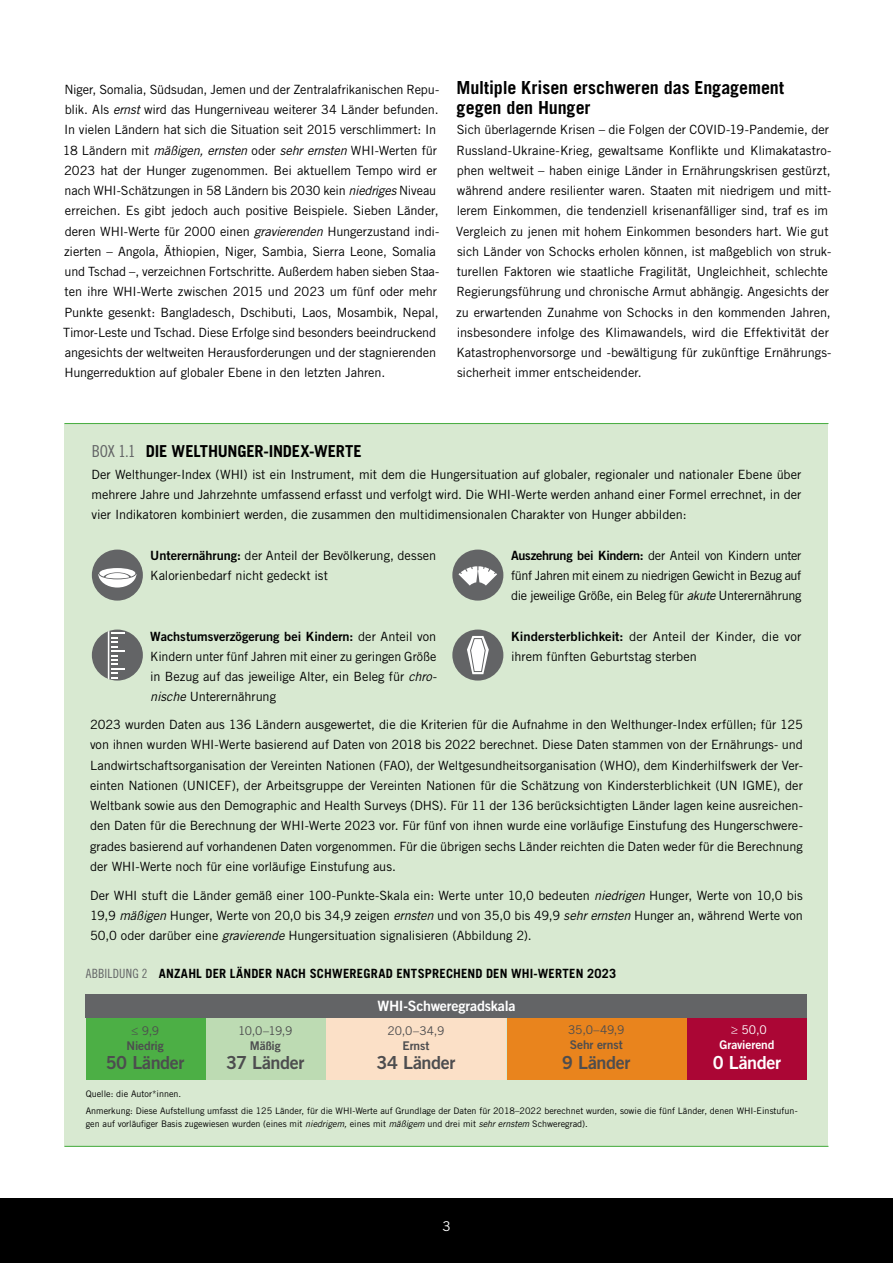
<style>
.page{position:relative;width:893px;height:1263px;background:#fff}
.page>*{position:absolute;margin:0;border:0;box-sizing:border-box;transform-origin:0 0}
.t1{font:700 18px/20.2px "Trade Gothic LT Std";letter-spacing:-.005em;color:#000}
.t2{font:18px "Trade Gothic LT Std Bd 2";letter-spacing:-.02em;color:#4d4d4f}
.t3{font:18px "Trade Gothic LT Std Bd 2";letter-spacing:-.02em;color:#fff}
.t4{font:700 16.5px "Trade Gothic LT Std";letter-spacing:-.01em;color:#000}
.t5{font:14.25px "Trade Gothic LT Std Bd 2";letter-spacing:-.015em;color:#fff}
.t6{font:13.5px "Trade Gothic LT Std";color:#fff}
.t7{font:12.75px/20.2px "Trade Gothic LT Std";letter-spacing:-.005em;color:#000;text-align:justify}
.t8{font:700 12.75px "Trade Gothic LT Std";letter-spacing:.015em;color:#000}
.t9{font:12.75px "Trade Gothic LT Std Bd 2";color:#000}
.t10{font:12px "Trade Gothic LT Std";letter-spacing:-.03em;color:#4d4d4f}
.t11{font:12px "Trade Gothic LT Std Bd 2";letter-spacing:-.01em;color:#4d4d4f}
.t12{font:12px "Trade Gothic LT Std Bd 2";letter-spacing:-.01em;color:#fff}
.t13{font:12px "Trade Gothic LT Std";color:#fff}
.t14{font:9px/17px "Trade Gothic LT Std";color:#000}
.s1{font-style:italic}
.s2{font-family:"Trade Gothic LT Std Cn 18";font-weight:400;color:#636466}
.s3{font-family:"Trade Gothic LT Std Bd 2"}
.s4{font-family:"Trade Gothic LT Std"}
</style>
<div class="page">
<div style="left:64px;top:423px;width:764px;height:724px;background:#d8e9d1"></div>
<hr style="left:64px;top:1146px;width:764px;height:1px;background:#4caf45">
<div style="left:452px;top:629px;width:51px;height:52px;background:#636466;border-radius:50%"></div>
<svg style="left:467px;top:636px;width:22px;height:38px"></svg>
<div style="left:92px;top:629px;width:51px;height:52px;background:#636466;border-radius:50%"></div>
<svg style="left:112px;top:632px;width:13px;height:46px"></svg>
<hr style="left:108px;top:629px;width:1px;height:52px;background:#fff">
<div style="left:92px;top:550px;width:51px;height:51px;background:#636466;border-radius:50%"></div>
<svg style="left:98px;top:568px;width:38px;height:19px"></svg>
<div style="left:452px;top:550px;width:51px;height:51px;background:#636466;border-radius:50%"></div>
<svg style="left:455px;top:559px;width:46px;height:26px"></svg>
<hr style="left:64px;top:423px;width:764px;height:1px;background:#4caf45">
<div style="left:86px;top:994px;width:721px;height:23px;background:#636466"></div>
<div style="left:206px;top:1018px;width:119px;height:62px;background:#bddbb3"></div>
<div style="left:86px;top:1018px;width:119px;height:62px;background:#4caf45"></div>
<div style="left:326px;top:1018px;width:180px;height:62px;background:#fbe0c7"></div>
<div style="left:507px;top:1018px;width:180px;height:62px;background:#e9841d"></div>
<div style="left:687px;top:1018px;width:120px;height:62px;background:#ab0635"></div>
<div style="left:0;top:1198px;width:893px;height:65px;background:#000"></div>
<p class="t7" style="left:63px;top:79px;width:378px;text-align:left">Niger, Somalia, Südsudan, Jemen und der Zentralafrikanischen Repu&shy;blik. Als <span class="s1">ernst</span> wird das Hungerniveau weiterer 34 Länder befunden.<br>In vielen Ländern hat sich die Situation seit 2015 verschlimmert: In 18 Ländern mit <span class="s1">mäßigen, ernsten</span> oder <span class="s1">sehr ernsten</span> WHI-Werten für 2023 hat der Hunger zugenommen. Bei aktuellem Tempo wird er nach WHI-Schätzungen in 58 Ländern bis 2030 kein <span class="s1">niedriges</span> Niveau erreichen. Es gibt jedoch auch positive Beispiele. Sieben Länder, deren WHI-Werte für 2000 einen <span class="s1">gravierenden</span> Hungerzustand indi&shy;zierten – Angola, Äthiopien, Niger, Sambia, Sierra Leone, Somalia und Tschad –, verzeichnen Fortschritte. Außerdem haben sieben Staa&shy;ten ihre WHI-Werte zwischen 2015 und 2023 um fünf oder mehr Punkte gesenkt: Bangladesch, Dschibuti, Laos, Mosambik, Nepal, Timor-Leste und Tschad. Diese Erfolge sind besonders beeindruckend angesichts der weltweiten Herausforderungen und der stagnierenden Hungerreduktion auf globaler Ebene in den letzten Jahren.</p>
<h1 class="t1" style="left:457px;top:77px;width:329px">Multiple Krisen erschweren das Engagement gegen den Hunger</h1>
<p class="t7" style="left:456px;top:119px;width:377px;text-align:left">Sich überlagernde Krisen – die Folgen der COVID-19-Pandemie, der Russland-Ukraine-Krieg, gewaltsame Konflikte und Klimakatastro&shy;phen weltweit – haben einige Länder in Ernährungskrisen gestürzt, während andere resilienter waren. Staaten mit niedrigem und mitt&shy;lerem Einkommen, die tendenziell krisenanfälliger sind, traf es im Vergleich zu jenen mit hohem Einkommen besonders hart. Wie gut sich Länder von Schocks erholen können, ist maßgeblich von struk&shy;turellen Faktoren wie staatliche Fragilität, Ungleichheit, schlechte Regierungsführung und chronische Armut abhängig. Angesichts der zu erwartenden Zunahme von Schocks in den kommenden Jahren, insbesondere infolge des Klimawandels, wird die Effektivität der Katastrophenvorsorge und -bewältigung für zukünftige Ernährungs&shy;sicherheit immer entscheidender.</p>
<p class="t4" style="left:92px;top:440px;width:271px"><span class="s2">BOX 1.1</span> DIE WELTHUNGER-INDEX-WERTE</p>
<p class="t7" style="left:92px;top:464px;width:711px">Der Welthunger-Index (WHI) ist ein Instrument, mit dem die Hungersituation auf globaler, regionaler und nationaler Ebene über mehrere Jahre und Jahrzehnte umfassend erfasst und verfolgt wird. Die WHI-Werte werden anhand einer Formel errechnet, in der vier Indikatoren kombiniert werden, die zusammen den multidimensionalen Charakter von Hunger abbilden:</p>
<p class="t7" style="left:150px;top:545px;width:288px"><span class="s3">Unterernährung:</span> der Anteil der Bevölkerung, dessen<br>Kalorienbedarf nicht gedeckt ist</p>
<p class="t7" style="left:511px;top:545px;width:292px"><span class="s3">Auszehrung bei Kindern:</span> der Anteil von Kindern unter fünf Jahren mit einem zu niedrigen Gewicht in Bezug auf die jeweilige Größe, ein Beleg für <span class="s1">akute</span> Unterernährung</p>
<p class="t7" style="left:511px;top:626px;width:292px"><span class="s3">Kindersterblichkeit:</span> der Anteil der Kinder, die vor ihrem fünften Geburtstag sterben</p>
<p class="t9" style="left:150px;top:628px;width:288px">Wachstumsverzögerung bei Kindern: <span class="s4">der Anteil von</span></p>
<p class="t7" style="left:150px;top:646px;width:288px">Kindern unter fünf Jahren mit einer zu geringen Größe in Bezug auf das jeweilige Alter, ein Beleg für <span class="s1">chro&shy;nische</span> Unterernährung</p>
<p class="t7" style="left:90px;top:714px;width:714px">2023 wurden Daten aus 136 Ländern ausgewertet, die die Kriterien für die Aufnahme in den Welthunger-Index erfüllen; für 125 von ihnen wurden WHI-Werte basierend auf Daten von 2018 bis 2022 berechnet. Diese Daten stammen von der Ernährungs- und Landwirtschaftsorganisation der Vereinten Nationen (FAO), der Weltgesundheitsorganisation (WHO), dem Kinderhilfswerk der Ver&shy;einten Nationen (UNICEF), der Arbeitsgruppe der Vereinten Nationen für die Schätzung von Kindersterblichkeit (UN IGME), der Weltbank sowie aus den Demographic and Health Surveys (DHS). Für 11 der 136 berücksichtigten Länder lagen keine ausreichen&shy;den Daten für die Berechnung der WHI-Werte 2023 vor. Für fünf von ihnen wurde eine vorläufige Einstufung des Hungerschwere&shy;grades basierend auf vorhandenen Daten vorgenommen. Für die übrigen sechs Länder reichten die Daten weder für die Berechnung der WHI-Werte noch für eine vorläufige Einstufung aus.</p>
<p class="t7" style="left:90px;top:885px;width:714px">Der WHI stuft die Länder gemäß einer 100-Punkte-Skala ein: Werte unter 10,0 bedeuten <span class="s1">niedrigen</span> Hunger, Werte von 10,0 bis 19,9 <span class="s1">mäßigen</span> Hunger, Werte von 20,0 bis 34,9 zeigen <span class="s1">ernsten</span> und von 35,0 bis 49,9 <span class="s1">sehr ernsten</span> Hunger an, während Werte von 50,0 oder darüber eine <span class="s1">gravierende</span> Hungersituation signalisieren (Abbildung 2).</p>
<p class="t8" style="left:86px;top:966px;width:532px"><span class="s2">ABBILDUNG 2</span> ANZAHL DER LÄNDER NACH SCHWEREGRAD ENTSPRECHEND DEN WHI-WERTEN 2023</p>
<p class="t10" style="left:131px;top:1024px;width:30px">≤ 9,9</p>
<p class="t11" style="left:127px;top:1038px;width:39px">Niedrig</p>
<h1 class="t2" style="left:106px;top:1051px;width:80px">50 Länder</h1>
<p class="t10" style="left:238px;top:1024px;width:56px">10,0–19,9</p>
<p class="t11" style="left:250px;top:1038px;width:32px">Mäßig</p>
<h1 class="t2" style="left:226px;top:1051px;width:80px">37 Länder</h1>
<p class="t5" style="left:377px;top:997px;width:139px">WHI-Schweregradskala</p>
<p class="t10" style="left:388px;top:1024px;width:58px">20,0–34,9</p>
<p class="t11" style="left:403px;top:1038px;width:28px">Ernst</p>
<h1 class="t2" style="left:377px;top:1051px;width:80px">34 Länder</h1>
<p class="t10" style="left:568px;top:1023px;width:58px">35,0–49,9</p>
<p class="t11" style="left:570px;top:1038px;width:54px">Sehr ernst</p>
<h1 class="t2" style="left:562px;top:1051px;width:70px">9 Länder</h1>
<p class="t13" style="left:731px;top:1023px;width:37px">≥ 50,0</p>
<p class="t12" style="left:719px;top:1038px;width:57px">Gravierend</p>
<h1 class="t3" style="left:713px;top:1051px;width:70px">0 Länder</h1>
<p class="t14" style="left:86px;top:1085px;width:713px">Quelle: die Autor*innen.<br>Anmerkung: Diese Aufstellung umfasst die 125 Länder, für die WHI-Werte auf Grundlage der Daten für 2018–2022 berechnet wurden, sowie die fünf Länder, denen WHI-Einstufun-</p>
<p class="t14" style="left:86px;top:1115px;width:504px">gen auf vorläufiger Basis zugewiesen wurden (eines mit <span class="s1">niedrigem,</span> eines mit <span class="s1">mäßigem</span> und drei mit <span class="s1">sehr ernstem</span> Schweregrad).</p>
<p class="t6" style="left:442px;top:1218px;width:10px">3</p>
</div>
